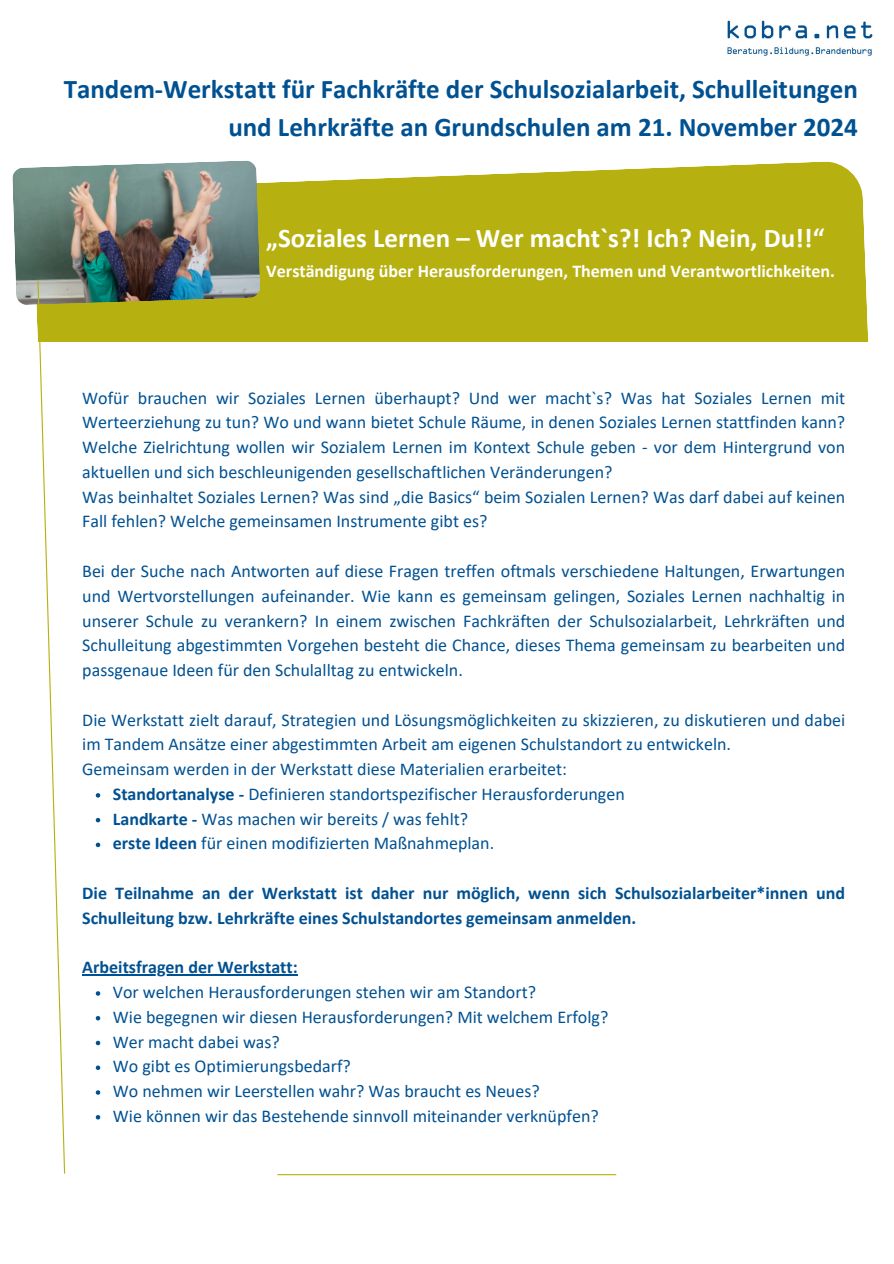
<style>
.page{position:relative;width:894px;height:1264px;background:#fff}
.page>*{position:absolute;margin:0;border:0;box-sizing:border-box;transform-origin:0 0}
.t1{font:700 27px/37.2px "Calibri";color:#005192;text-align:right}
.t2{font:700 27px "Calibri";color:#fff}
.t3{font:18px/24.8px "Calibri";color:#005192;text-align:justify}
.t4{font:700 18px/24.8px "Calibri";color:#005192}
.t5{font:700 18px "Calibri";color:#fff}
.s1{font-weight:700}
</style>
<div class="page">
<img style="left:727px;top:20px;width:146px;height:36px">
<div style="left:36px;top:161px;width:832px;height:181px;background:#b6b111"></div>
<img style="left:12px;top:160px;width:248px;height:145px">
<hr style="left:277px;top:1174px;width:339px;height:1px;background:#b6b111">
<svg style="left:37px;top:279px;width:29px;height:895px"></svg>
<svg style="left:96px;top:793px;width:4px;height:4px"></svg>
<svg style="left:96px;top:817px;width:4px;height:5px"></svg>
<svg style="left:96px;top:842px;width:4px;height:5px"></svg>
<hr style="left:82px;top:974px;width:216px;height:1px;background:#005192">
<svg style="left:96px;top:991px;width:4px;height:4px"></svg>
<svg style="left:96px;top:1016px;width:4px;height:4px"></svg>
<svg style="left:96px;top:1040px;width:4px;height:5px"></svg>
<svg style="left:96px;top:1065px;width:4px;height:4px"></svg>
<svg style="left:96px;top:1090px;width:4px;height:4px"></svg>
<svg style="left:96px;top:1115px;width:4px;height:4px"></svg>
<p class="t1" style="left:64px;top:73px;width:795px">Tandem-Werkstatt für Fachkräfte der Schulsozialarbeit, Schulleitungen und Lehrkräfte an Grundschulen am 21. November 2024</p>
<p class="t2" style="left:266px;top:227px;width:559px">„Soziales Lernen – Wer macht`s?! Ich? Nein, Du!!“</p>
<p class="t5" style="left:266px;top:263px;width:570px">Verständigung über Herausforderungen, Themen und Verantwortlichkeiten.</p>
<p class="t3" style="left:82px;top:387px;width:764px">Wofür brauchen wir Soziales Lernen überhaupt? Und wer macht`s? Was hat Soziales Lernen mit Werteerziehung zu tun? Wo und wann bietet Schule Räume, in denen Soziales Lernen stattfinden kann?<br>Welche Zielrichtung wollen wir Sozialem Lernen im Kontext Schule geben - vor dem Hintergrund von aktuellen und sich beschleunigenden gesellschaftlichen Veränderungen?</p>
<h2 class="t3" style="left:82px;top:486px;width:764px">Was beinhaltet Soziales Lernen? Was sind „die Basics“ beim Sozialen Lernen? Was darf dabei auf keinen<br>Fall fehlen? Welche gemeinsamen Instrumente gibt es?</h2>
<p class="t3" style="left:82px;top:560px;width:764px">Bei der Suche nach Antworten auf diese Fragen treffen oftmals verschiedene Haltungen, Erwartungen und Wertvorstellungen aufeinander. Wie kann es gemeinsam gelingen, Soziales Lernen nachhaltig in unserer Schule zu verankern? In einem zwischen Fachkräften der Schulsozialarbeit, Lehrkräften und Schulleitung abgestimmten Vorgehen besteht die Chance, dieses Thema gemeinsam zu bearbeiten und passgenaue Ideen für den Schulalltag zu entwickeln.</p>
<p class="t3" style="left:82px;top:708px;width:764px">Die Werkstatt zielt darauf, Strategien und Lösungsmöglichkeiten zu skizzieren, zu diskutieren und dabei im Tandem Ansätze einer abgestimmten Arbeit am eigenen Schulstandort zu entwickeln.</p>
<p class="t3" style="left:82px;top:758px;width:486px">Gemeinsam werden in der Werkstatt diese Materialien erarbeitet:</p>
<p class="t3" style="left:113px;top:783px;width:513px"><span class="s1">Standortanalyse -</span> Definieren standortspezifischer Herausforderungen</p>
<p class="t3" style="left:113px;top:807px;width:357px"><span class="s1">Landkarte -</span> Was machen wir bereits / was fehlt?</p>
<p class="t3" style="left:113px;top:832px;width:383px"><span class="s1">erste Ideen</span> für einen modifizierten Maßnahmeplan.</p>
<p class="t4" style="left:82px;top:882px;width:764px">Die Teilnahme an der Werkstatt ist daher nur möglich, wenn sich Schulsozialarbeiter*innen und<br>Schulleitung bzw. Lehrkräfte eines Schulstandortes gemeinsam anmelden.</p>
<p class="t4" style="left:82px;top:956px;width:217px">Arbeitsfragen der Werkstatt:</p>
<h2 class="t3" style="left:113px;top:981px;width:424px">Vor welchen Herausforderungen stehen wir am Standort?</h2>
<h2 class="t3" style="left:113px;top:1005px;width:497px">Wie begegnen wir diesen Herausforderungen? Mit welchem Erfolg?</h2>
<p class="t3" style="left:113px;top:1030px;width:168px">Wer macht dabei was?</p>
<p class="t3" style="left:113px;top:1055px;width:239px">Wo gibt es Optimierungsbedarf?</p>
<p class="t3" style="left:113px;top:1080px;width:428px">Wo nehmen wir Leerstellen wahr? Was braucht es Neues?</p>
<p class="t3" style="left:113px;top:1104px;width:487px">Wie können wir das Bestehende sinnvoll miteinander verknüpfen?</p>
</div>
